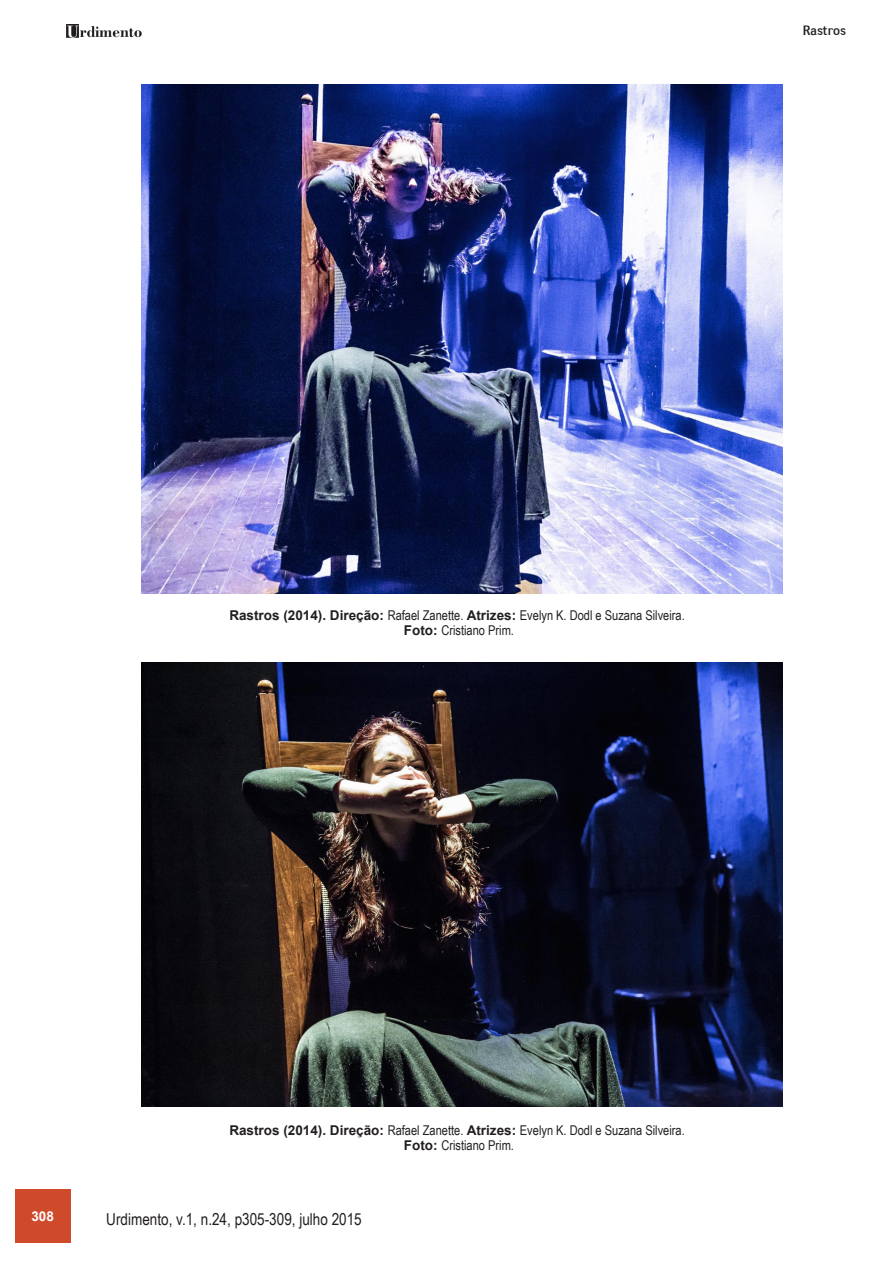
<style>
.page{position:relative;width:893px;height:1263px;background:#fff}
.page>*{position:absolute;margin:0;border:0;box-sizing:border-box;transform-origin:0 0}
.autores_rodapé{font:16.5px "Arial Narrow";color:#231f20}
.legenda{font:13.5px "Arial Narrow";color:#231f20}
.legenda-2{font:13.5px "Negotiate Free";letter-spacing:-.005em;color:#231f20}
.t1{font:700 13.5px "Arial";color:#fff}
.s1{font-family:"Arial";font-weight:700}
</style>
<div class="page">
<div style="left:15px;top:1189px;width:55px;height:53px;background:#cf4a2a"></div>
<img style="left:67px;top:25px;width:75px;height:13px">
<img style="left:142px;top:85px;width:640px;height:508px">
<img style="left:142px;top:662px;width:640px;height:445px">
<p class="legenda-2" style="left:803px;top:22px;width:45px">Rastros</p>
<p class="legenda" style="left:229px;top:605px;width:457px"><span class="s1">Rastros (2014). Direção:</span> Rafael Zanette. <span class="s1">Atrizes:</span> Evelyn K. Dodl e Suzana Silveira.</p>
<p class="legenda" style="left:404px;top:620px;width:112px"><span class="s1">Foto:</span> Cristiano Prim.</p>
<p class="legenda" style="left:229px;top:1120px;width:457px"><span class="s1">Rastros (2014). Direção:</span> Rafael Zanette. <span class="s1">Atrizes:</span> Evelyn K. Dodl e Suzana Silveira.</p>
<p class="legenda" style="left:404px;top:1135px;width:112px"><span class="s1">Foto:</span> Cristiano Prim.</p>
<p class="t1" style="left:31px;top:1207px;width:24px">308</p>
<p class="autores_rodapé" style="left:106px;top:1206px;width:257px">Urdimento, v.1, n.24, p305-309, julho 2015</p>
</div>
